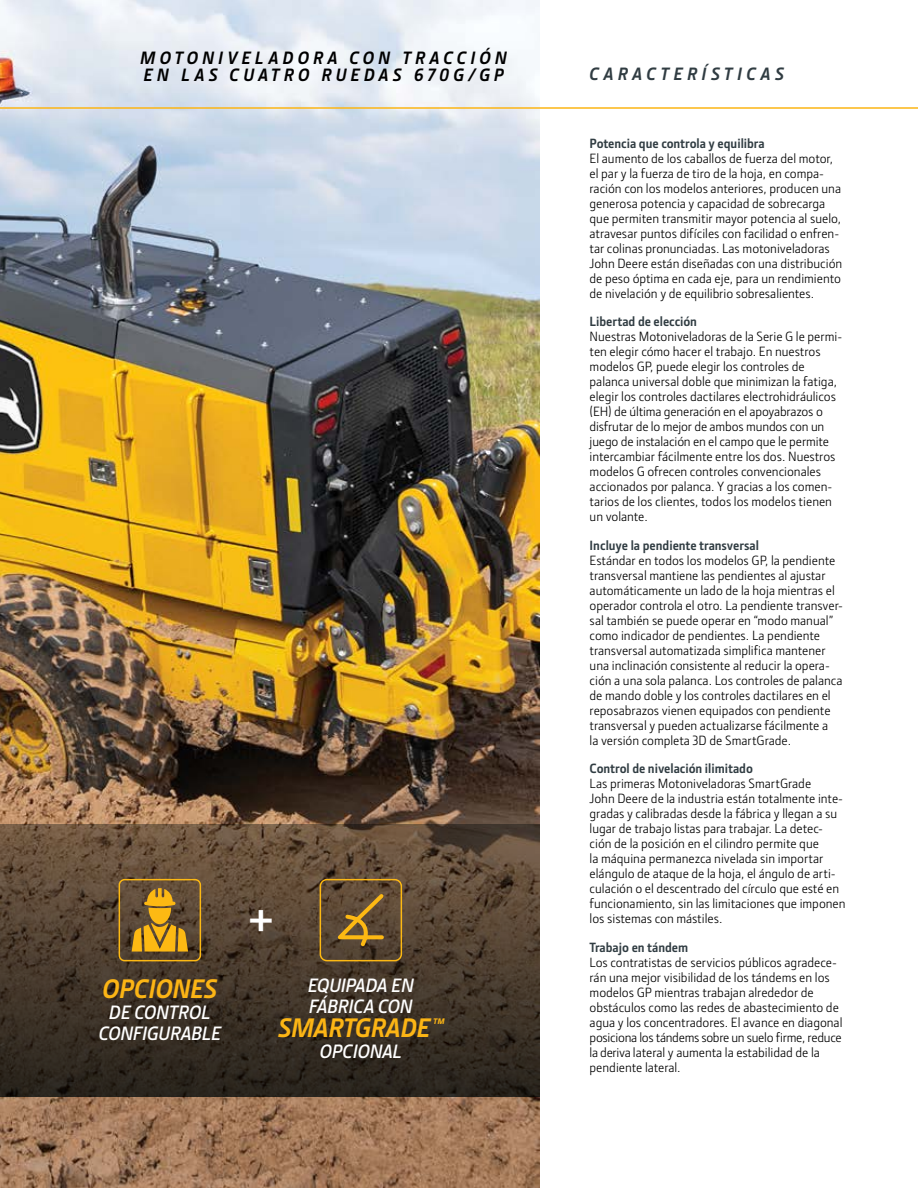
<style>
.page{position:relative;width:918px;height:1188px;background:#fff}
.page>*{position:absolute;margin:0;border:0;box-sizing:border-box;transform-origin:0 0}
.t1{font:600 47.85px "JD Sans Pro";color:#fff}
.t2{font:italic 700 27px "JD Sans Pro";letter-spacing:-.01em;color:#fcb515}
.t3{font:italic 600 19.5px/21px "JD Sans Pro";letter-spacing:-.01em;color:#fff}
.t4{font:italic 700 18px/17.2px "JD Sans Pro";letter-spacing:.225em;color:#000}
.t5{font:italic 700 18px "JD Sans Pro";letter-spacing:.25em;color:#303c42}
.t6{font:13.5px/15px "JD Sans Pro";color:#000}
.t7{font:700 13.5px "JD Sans Pro";color:#303c42}
</style>
<div class="page">
<img style="left:0;top:110px;width:540px;height:1078px">
<svg style="left:0;top:0;width:918px;height:110px"></svg>
<svg style="left:0;top:824px;width:540px;height:273px;background:#493b2c"></svg>
<div style="left:320px;top:879px;width:82px;height:82px;border:2px solid #fdb913;border-radius:7px"></div>
<svg style="left:338px;top:894px;width:46px;height:52px;background:#7f612e"></svg>
<div style="left:119px;top:879px;width:82px;height:82px;border:2px solid #fdb913;border-radius:5px"></div>
<svg style="left:132px;top:888px;width:56px;height:64px;background:#a67c24"></svg>
<img style="left:0;top:81px;width:108px;height:57px">
<h3 class="t4" style="left:140px;top:48px;width:368px">MOTONIVELADORA CON TRACCIÓN<br>EN LAS CUATRO RUEDAS 670G/GP</h3>
<h2 class="t2" style="left:102px;top:971px;width:116px">OPCIONES</h2>
<h3 class="t3" style="left:99px;top:1001px;width:124px;text-align:center">DE CONTROL<br>CONFIGURABLE</h3>
<h1 class="t1" style="left:248px;top:890px;width:29px">+</h1>
<h3 class="t3" style="left:308px;top:974px;width:108px">EQUIPADA EN<br>FÁBRICA CON</h3>
<h2 class="t2" style="left:278px;top:1010px;width:167px">SMARTGRADE™</h2>
<h3 class="t3" style="left:320px;top:1040px;width:84px">OPCIONAL</h3>
<h3 class="t5" style="left:590px;top:62px;width:196px">CARACTERÍSTICAS</h3>
<p class="t7" style="left:590px;top:134px;width:177px">Potencia que controla y equilibra</p>
<p class="t6" style="left:590px;top:150px;width:254px">El aumento de los caballos de fuerza del motor, el par y la fuerza de tiro de la hoja, en compa&shy;ración con los modelos anteriores, producen una generosa potencia y capacidad de sobrecarga que permiten transmitir mayor potencia al suelo, atravesar puntos difíciles con facilidad o enfren&shy;tar colinas pronunciadas. Las motoniveladoras John Deere están diseñadas con una distribución de peso óptima en cada eje, para un rendimiento de nivelación y de equilibrio sobresalientes.</p>
<p class="t7" style="left:590px;top:313px;width:109px">Libertad de elección</p>
<p class="t6" style="left:590px;top:329px;width:254px">Nuestras Motoniveladoras de la Serie G le permi&shy;ten elegir cómo hacer el trabajo. En nuestros modelos GP, puede elegir los controles de palanca universal doble que minimizan la fatiga, elegir los controles dactilares electrohidráulicos (EH) de última generación en el apoyabrazos o disfrutar de lo mejor de ambos mundos con un juego de instalación en el campo que le permite intercambiar fácilmente entre los dos. Nuestros modelos G ofrecen controles convencionales accionados por palanca. Y gracias a los comen&shy;tarios de los clientes, todos los modelos tienen un volante.</p>
<p class="t7" style="left:590px;top:536px;width:171px">Incluye la pendiente transversal</p>
<p class="t6" style="left:590px;top:552px;width:255px">Estándar en todos los modelos GP, la pendiente transversal mantiene las pendientes al ajustar automáticamente un lado de la hoja mientras el operador controla el otro. La pendiente transver&shy;sal también se puede operar en “modo manual” como indicador de pendientes. La pendiente transversal automatizada simplifica mantener una inclinación consistente al reducir la opera&shy;ción a una sola palanca. Los controles de palanca de mando doble y los controles dactilares en el reposabrazos vienen equipados con pendiente transversal y pueden actualizarse fácilmente a<br>la versión completa 3D de SmartGrade.</p>
<p class="t7" style="left:590px;top:760px;width:165px">Control de nivelación ilimitado</p>
<p class="t6" style="left:590px;top:776px;width:257px">Las primeras Motoniveladoras SmartGrade<br>John Deere de la industria están totalmente inte&shy;gradas y calibradas desde la fábrica y llegan a su lugar de trabajo listas para trabajar. La detec&shy;ción de la posición en el cilindro permite que<br>la máquina permanezca nivelada sin importar elángulo de ataque de la hoja, el ángulo de arti&shy;culación o el descentrado del círculo que esté en funcionamiento, sin las limitaciones que imponen los sistemas con mástiles.</p>
<p class="t7" style="left:590px;top:938px;width:100px">Trabajo en tándem</p>
<p class="t6" style="left:590px;top:954px;width:254px">Los contratistas de servicios públicos agradece&shy;rán una mejor visibilidad de los tándems en los modelos GP mientras trabajan alrededor de obstáculos como las redes de abastecimiento de agua y los concentradores. El avance en diagonal posiciona los tándems sobre un suelo firme, reduce la deriva lateral y aumenta la estabilidad de la pendiente lateral.</p>
</div>
